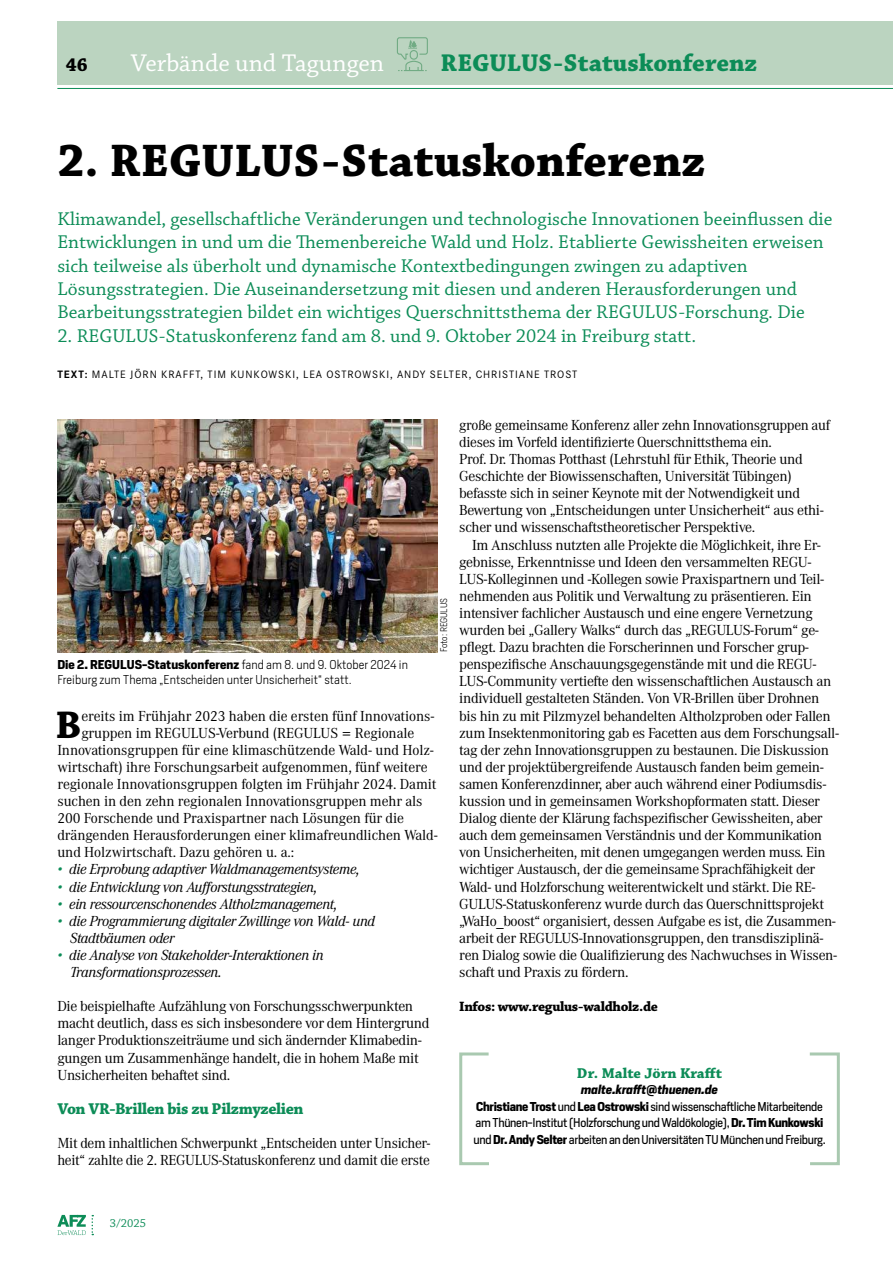
<style>
.page{position:relative;width:893px;height:1263px;background:#fff}
.page>*{position:absolute;margin:0;border:0;box-sizing:border-box;transform-origin:0 0}
.t1{font:700 48px "Chaparral Pro";color:#000}
.t2{font:700 40.5px "Chaparral Pro";color:#000}
.t3{font:700 25.5px "Chaparral Pro";color:#0c8c57}
.t4{font:25.5px "Chaparral Pro";color:#fff}
.t5{font:19.5px/23.4px "Chaparral Pro";color:#0c8c57}
.t6{font:700 19.5px "Chaparral Pro";color:#000}
.t7{font:700 16.5px "Chaparral Pro";letter-spacing:-.025em;color:#0c8c57}
.t8{font:700 15px "Chaparral Pro";color:#0c8c57}
.t9{font:14.25px/17.1px "Corporate A";letter-spacing:-.025em;color:#000}
.t10{font:italic 14.25px/17.1px "Corporate A";letter-spacing:-.025em;color:#000}
.t11{font:700 14.25px "Chaparral Pro";letter-spacing:-.025em;color:#000}
.t12{font:12px/16.5px "Heron Sans";letter-spacing:-.025em;color:#000;text-align:center}
.t13{font:300 12px/14.4px "Heron Sans";letter-spacing:.005em;color:#000}
.t14{font:12px "Chaparral Pro";color:#0c8c57}
.t15{font:10.5px "Corporate S";letter-spacing:.09em;color:#000}
.t16{font:300 9px "Heron Sans";color:#000}
.s1{font-weight:700}
.s2{color:#0c8c57}
.s3{font-weight:700;font-style:italic}
</style>
<div class="page">
<div style="left:57px;top:21px;width:836px;height:64px;background:#bbd4c0"></div>
<hr style="left:57px;top:88px;width:836px;height:1px;background:#0c8c57">
<svg style="left:92px;top:1215px;width:1px;height:20px"></svg>
<svg style="left:57px;top:1215px;width:29px;height:20px"></svg>
<svg style="left:396px;top:37px;width:32px;height:34px"></svg>
<div style="left:459px;top:1052px;width:31px;height:113px;border:3px solid #a9c9b0"></div>
<div style="left:808px;top:1052px;width:32px;height:113px;border:3px solid #a9c9b0"></div>
<img style="left:57px;top:419px;width:381px;height:233px">
<h3 class="t6" style="left:66px;top:53px;width:23px">46</h3>
<h3 class="t4" style="left:131px;top:49px;width:255px">Verbände und Tagungen</h3>
<h3 class="t3" style="left:441px;top:48px;width:318px">REGULUS-Statuskonferenz</h3>
<h1 class="t1" style="left:57px;top:132px;width:650px">2. REGULUS-Statuskonferenz</h1>
<p class="t5" style="left:57px;top:208px;width:776px">Klimawandel, gesellschaftliche Veränderungen und technologische Innovationen beeinflussen die Entwicklungen in und um die Themenbereiche Wald und Holz. Etablierte Gewissheiten erweisen sich teilweise als überholt und dynamische Kontextbedingungen zwingen zu adaptiven Lösungsstrategien. Die Auseinandersetzung mit diesen und anderen Herausforderungen und Bearbeitungsstrategien bildet ein wichtiges Querschnittsthema der REGULUS-Forschung. Die</p>
<h3 class="t5" style="left:57px;top:325px;width:640px">2. REGULUS-Statuskonferenz fand am 8. und 9. Oktober 2024 in Freiburg statt.</h3>
<p class="t15" style="left:57px;top:369px;width:521px"><span class="s1">TEXT:</span> MALTE JÖRN KRAFFT, TIM KUNKOWSKI, LEA OSTROWSKI, ANDY SELTER, CHRISTIANE TROST</p>
<p class="t13" style="left:57px;top:657px;width:352px"><span class="s1">Die 2. REGULUS-Statuskonferenz</span> fand am 8. und 9. Oktober 2024 in<br>Freiburg zum Thema „Entscheiden unter Unsicherheit“ statt.</p>
<p class="t16" style="left:438px;top:652px;width:56px;rotate:-90deg">Foto: REGULUS</p>
<h2 class="t2" style="left:56px;top:701px;width:27px">B</h2>
<p class="t9" style="left:81px;top:707px;width:355px">ereits im Frühjahr 2023 haben die ersten fünf Innovations-</p>
<p class="t9" style="left:81px;top:724px;width:334px">gruppen im REGULUS-Verbund (REGULUS = Regionale</p>
<p class="t9" style="left:57px;top:741px;width:378px">Innovationsgruppen für eine klimaschützende Wald- und Holz-</p>
<p class="t9" style="left:57px;top:758px;width:372px">wirtschaft) ihre Forschungsarbeit aufgenommen, fünf weitere</p>
<p class="t9" style="left:57px;top:775px;width:381px">regionale Innovationsgruppen folgten im Frühjahr 2024. Damit</p>
<p class="t9" style="left:57px;top:793px;width:367px">suchen in den zehn regionalen Innovationsgruppen mehr als</p>
<p class="t9" style="left:57px;top:810px;width:348px">200 Forschende und Praxispartner nach Lösungen für die</p>
<p class="t9" style="left:57px;top:827px;width:382px">drängenden Herausforderungen einer klimafreundlichen Wald-</p>
<p class="t9" style="left:57px;top:844px;width:238px">und Holzwirtschaft. Dazu gehören u. a.:</p>
<p class="t10" style="left:57px;top:861px;width:304px"><span class="s2">•</span> die Erprobung adaptiver Waldmanagementsysteme,</p>
<p class="t10" style="left:57px;top:878px;width:262px"><span class="s2">•</span> die Entwicklung von Aufforstungsstrategien,</p>
<p class="t10" style="left:57px;top:895px;width:282px"><span class="s2">•</span> ein ressourcenschonendes Altholzmanagement,</p>
<p class="t10" style="left:70px;top:912px;width:307px;text-indent:-13px"><span class="s2">•</span> die Programmierung digitaler Zwillinge von Wald- und<br>Stadtbäumen oder</p>
<p class="t10" style="left:70px;top:946px;width:255px;text-indent:-13px"><span class="s2">•</span> die Analyse von Stakeholder-Interaktionen in<br>Transformationsprozessen.</p>
<p class="t9" style="left:57px;top:998px;width:374px">Die beispielhafte Aufzählung von Forschungsschwerpunkten macht deutlich, dass es sich insbesondere vor dem Hintergrund langer Produktionszeiträume und sich ändernder Klimabedin&shy;gungen um Zusammenhänge handelt, die in hohem Maße mit Unsicherheiten behaftet sind.</p>
<p class="t7" style="left:57px;top:1099px;width:248px">Von VR-Brillen bis zu Pilzmyzelien</p>
<p class="t9" style="left:57px;top:1135px;width:375px">Mit dem inhaltlichen Schwerpunkt „Entscheiden unter Unsicher&shy;heit“ zahlte die 2. REGULUS-Statuskonferenz und damit die erste</p>
<p class="t9" style="left:459px;top:416px;width:372px">große gemeinsame Konferenz aller zehn Innovationsgruppen auf dieses im Vorfeld identifizierte Querschnittsthema ein.<br>Prof. Dr. Thomas Potthast (Lehrstuhl für Ethik, Theorie und Geschichte der Biowissenschaften, Universität Tübingen) befasste sich in seiner Keynote mit der Notwendigkeit und Bewertung von „Entscheidungen unter Unsicherheit“ aus ethi&shy;scher und wissenschaftstheoretischer Perspektive.</p>
<p class="t9" style="left:459px;top:536px;width:381px;text-indent:13px">Im Anschluss nutzten alle Projekte die Möglichkeit, ihre Er&shy;gebnisse, Erkenntnisse und Ideen den versammelten REGU-LUS-Kolleginnen und -Kollegen sowie Praxispartnern und Teil&shy;nehmenden aus Politik und Verwaltung zu präsentieren. Ein intensiver fachlicher Austausch und eine engere Vernetzung wurden bei „Gallery Walks“ durch das „REGULUS-Forum“ ge&shy;pflegt. Dazu brachten die Forscherinnen und Forscher grup&shy;penspezifische Anschauungsgegenstände mit und die REGU-LUS-Community vertiefte den wissenschaftlichen Austausch an individuell gestalteten Ständen. Von VR-Brillen über Drohnen bis hin zu mit Pilzmyzel behandelten Altholzproben oder Fallen zum Insektenmonitoring gab es Facetten aus dem Forschungsall&shy;tag der zehn Innovationsgruppen zu bestaunen. Die Diskussion und der projektübergreifende Austausch fanden beim gemein&shy;samen Konferenzdinner, aber auch während einer Podiumsdis&shy;kussion und in gemeinsamen Workshopformaten statt. Dieser Dialog diente der Klärung fachspezifischer Gewissheiten, aber auch dem gemeinsamen Verständnis und der Kommunikation von Unsicherheiten, mit denen umgegangen werden muss. Ein wichtiger Austausch, der die gemeinsame Sprachfähigkeit der Wald- und Holzforschung weiterentwickelt und stärkt. Die RE-GULUS-Statuskonferenz wurde durch das Querschnittsprojekt „WaHo_boost“ organisiert, dessen Aufgabe es ist, die Zusammen&shy;arbeit der REGULUS-Innovationsgruppen, den transdisziplinä&shy;ren Dialog sowie die Qualifizierung des Nachwuchses in Wissen&shy;schaft und Praxis zu fördern.</p>
<p class="t11" style="left:459px;top:998px;width:200px">Infos: www.regulus-waldholz.de</p>
<p class="t8" style="left:577px;top:1064px;width:147px">Dr. Malte Jörn Krafft</p>
<p class="t12" style="left:473px;top:1081px;width:354px"><span class="s3">malte.krafft@thuenen.de<br></span><span class="s1">Christiane Trost</span> und <span class="s1">Lea Ostrowski</span> sind wissenschaftliche Mitarbeitende am Thünen-Institut (Holzforschung und Waldökologie), <span class="s1">Dr. Tim Kunkowski </span>und <span class="s1">Dr. Andy Selter</span> arbeiten an den Universitäten TU München und Freiburg.</p>
<p class="t14" style="left:110px;top:1216px;width:38px">3/2025</p>
</div>
